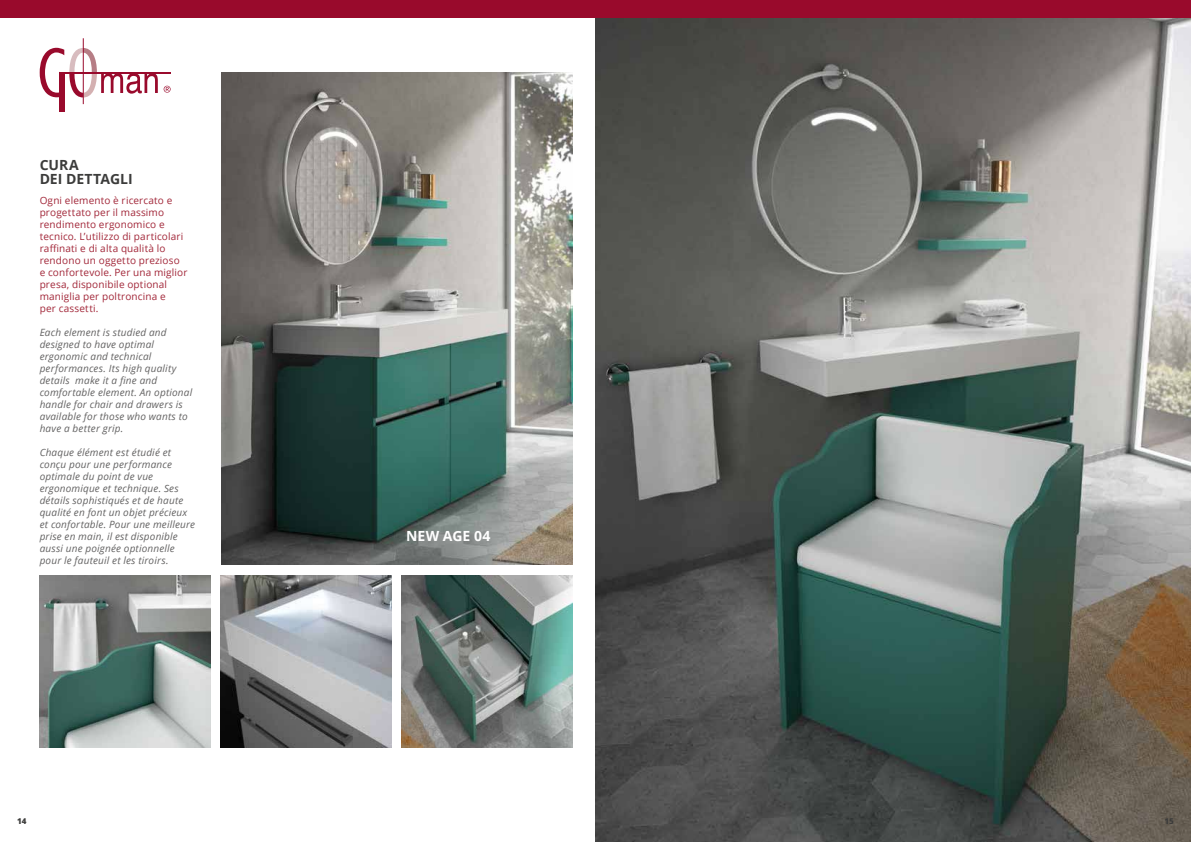
<style>
.page{position:relative;width:1191px;height:842px;background:#fff}
.page>*{position:absolute;margin:0;border:0;box-sizing:border-box;transform-origin:0 0}
.t1{font:700 14px/14px "Open Sans";color:#3c3c3b}
.t2{font:700 14px "Open Sans";color:#fff}
.t3{font:italic 10px/12px "Open Sans";letter-spacing:.015em;color:#646363}
.t4{font:10px/12px "Open Sans";letter-spacing:.015em;color:#a22739}
.t5{font:800 8px "Open Sans";color:#3c3c3b}
</style>
<div class="page">
<div style="left:0;top:0;width:1191px;height:17px;background:#990a2c"></div>
<img style="left:595px;top:18px;width:596px;height:824px">
<img style="left:221px;top:72px;width:351px;height:492px">
<img style="left:221px;top:575px;width:170px;height:172px">
<img style="left:40px;top:575px;width:170px;height:172px">
<img style="left:402px;top:575px;width:170px;height:172px">
<svg style="left:40px;top:48px;width:118px;height:49px"></svg>
<hr style="left:59px;top:72px;width:112px;height:2px;background:#990a2c">
<div style="left:59px;top:73px;width:5px;height:39px;background:#990a2c"></div>
<hr style="left:83px;top:38px;width:1px;height:66px;background:#990a2c">
<svg style="left:164px;top:86px;width:7px;height:7px"></svg>
<h1 class="t1" style="left:40px;top:158px;width:94px">CURA<br>DEI DETTAGLI</h1>
<p class="t4" style="left:40px;top:194px;width:149px">Ogni elemento è ricercato e progettato per il massimo rendimento ergonomico e tecnico. L’utilizzo di particolari raffinati e di alta qualità lo rendono un oggetto prezioso e confortevole. Per una miglior presa, disponibile optional maniglia per poltroncina e<br>per cassetti.</p>
<p class="t3" style="left:40px;top:326px;width:154px">Each element is studied and designed to have optimal ergonomic and technical performances. Its high quality details make it a fine and comfortable element. An optional handle for chair and drawers is available for those who wants to have a better grip.</p>
<p class="t3" style="left:40px;top:446px;width:157px">Chaque élément est étudié et conçu pour une performance optimale du point de vue ergonomique et technique. Ses détails sophistiqués et de haute qualité en font un objet précieux et confortable. Pour une meilleure prise en main, il est disponible aussi une poignée optionnelle pour le fauteuil et les tiroirs.</p>
<p class="t5" style="left:17px;top:815px;width:11px">14</p>
<h1 class="t2" style="left:406px;top:526px;width:86px">NEW AGE 04</h1>
<p class="t5" style="left:1164px;top:815px;width:11px">15</p>
</div>
